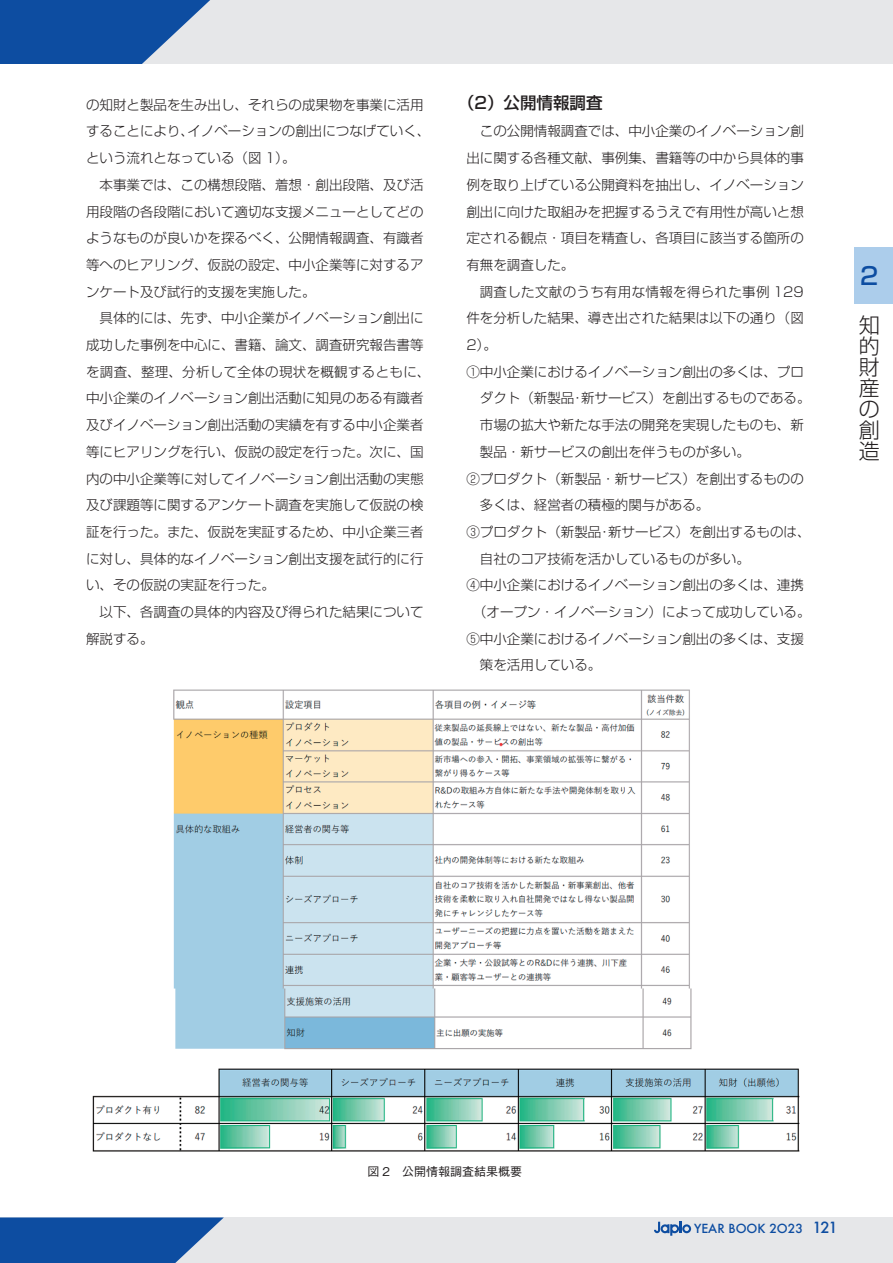
<style>
.page{position:relative;width:893px;height:1263px;background:#fff}
.page>*{position:absolute;margin:0;border:0;box-sizing:border-box;transform-origin:0 0}
.t1{font:500 24px "Shin Go Pr 5";color:#0d4da1}
.t2{font:300 21px/21px "Shin Go Pr 5";color:#231f20;text-align:justify}
.見出し_中{font:500 16.5px "Shin Go Pr 5";color:#231f20}
.本文{font:300 13.5px/26.7px "Shin Go Pr 5";color:#231f20}
.本文1下げ1頭出{font:300 13.5px/26.7px "Shin Go Pr 5";color:#231f20}
.t3{font:500 12.15px "Futura";color:#0d4da1}
.t4{font:500 12px "Gothic BBB Pro";color:#231f20}
.s1{font-size:15px}
</style>
<div class="page">
<div style="left:0;top:1217px;width:893px;height:46px;background:#e6e7e9"></div>
<div style="left:0;top:0;width:893px;height:64px;background:#e6e7e9"></div>
<svg style="left:0;top:0;width:210px;height:64px"></svg>
<svg style="left:0;top:1217px;width:224px;height:46px;background:#265ea9"></svg>
<div style="left:854px;top:248px;width:39px;height:56px;background:#accdeb"></div>
<svg style="left:654px;top:1222px;width:37px;height:14px"></svg>
<img style="left:92px;top:689px;width:708px;height:463px">
<p class="本文" style="left:86px;top:90px;width:346px">の知財と製品を生み出し、それらの成果物を事業に活用することにより、イノベーションの創出につなげていく、という流れとなっている（図 1）。</p>
<p class="本文" style="left:86px;top:170px;width:339px;text-align:justify;text-indent:14px">本事業では、この構想段階、着想・創出段階、及び活用段階の各段階において適切な支援メニューとしてどのようなものが良いかを探るべく、公開情報調査、有識者等へのヒアリング、仮説の設定、中小企業等に対するアンケート及び試行的支援を実施した。</p>
<p class="本文" style="left:86px;top:304px;width:346px;text-indent:14px">具体的には、先ず、中小企業がイノベーション創出に成功した事例を中心に、書籍、論文、調査研究報告書等を調査、整理、分析して全体の現状を概観するともに、中小企業のイノベーション創出活動に知見のある有識者及びイノベーション創出活動の実績を有する中小企業者等にヒアリングを行い、仮説の設定を行った。次に、国内の中小企業等に対してイノベーション創出活動の実態及び課題等に関するアンケート調査を実施して仮説の検証を行った。また、仮説を実証するため、中小企業三者に対し、具体的なイノベーション創出支援を試行的に行い、その仮説の実証を行った。</p>
<p class="本文" style="left:86px;top:597px;width:339px;text-indent:14px">以下、各調査の具体的内容及び得られた結果について解説する。</p>
<p class="見出し_中" style="left:458px;top:89px;width:146px">（2）公開情報調査</p>
<p class="本文" style="left:466px;top:117px;width:339px;text-align:justify;text-indent:14px">この公開情報調査では、中小企業のイノベーション創出に関する各種文献、事例集、書籍等の中から具体的事例を取り上げている公開資料を抽出し、イノベーション創出に向けた取組みを把握するうえで有用性が高いと想定される観点・項目を精査し、各項目に該当する箇所の有無を調査した。</p>
<p class="本文" style="left:466px;top:277px;width:339px;text-align:justify;text-indent:14px">調査した文献のうち有用な情報を得られた事例 129件を分析した結果、導き出された結果は以下の通り（図2）。</p>
<p class="本文1下げ1頭出" style="left:480px;top:357px;width:332px;text-indent:-14px">①中小企業におけるイノベーション創出の多くは、プロダクト（新製品・新サービス）を創出するものである。市場の拡大や新たな手法の開発を実現したものも、新製品・新サービスの創出を伴うものが多い。</p>
<p class="本文1下げ1頭出" style="left:480px;top:464px;width:325px;text-indent:-14px">②プロダクト（新製品・新サービス）を創出するものの多くは、経営者の積極的関与がある。</p>
<p class="本文1下げ1頭出" style="left:480px;top:517px;width:332px;text-indent:-14px">③プロダクト（新製品・新サービス）を創出するものは、自社のコア技術を活かしているものが多い。</p>
<p class="本文1下げ1頭出" style="left:466px;top:571px;width:346px;text-align:center">④中小企業におけるイノベーション創出の多くは、連携（オープン・イノベーション）によって成功している。</p>
<p class="本文1下げ1頭出" style="left:480px;top:624px;width:325px;text-indent:-14px">⑤中小企業におけるイノベーション創出の多くは、支援策を活用している。</p>
<h1 class="t1" style="left:860px;top:256px;width:20px">2</h1>
<h2 class="t2" style="left:859px;top:312px;width:22px">知的財産の創造</h2>
<p class="t4" style="left:368px;top:1162px;width:156px">図 2　公開情報調査結果概要</p>
<p class="t3" style="left:694px;top:1220px;width:145px">YEAR BOOK 2O23 <span class="s1">121</span></p>
</div>
